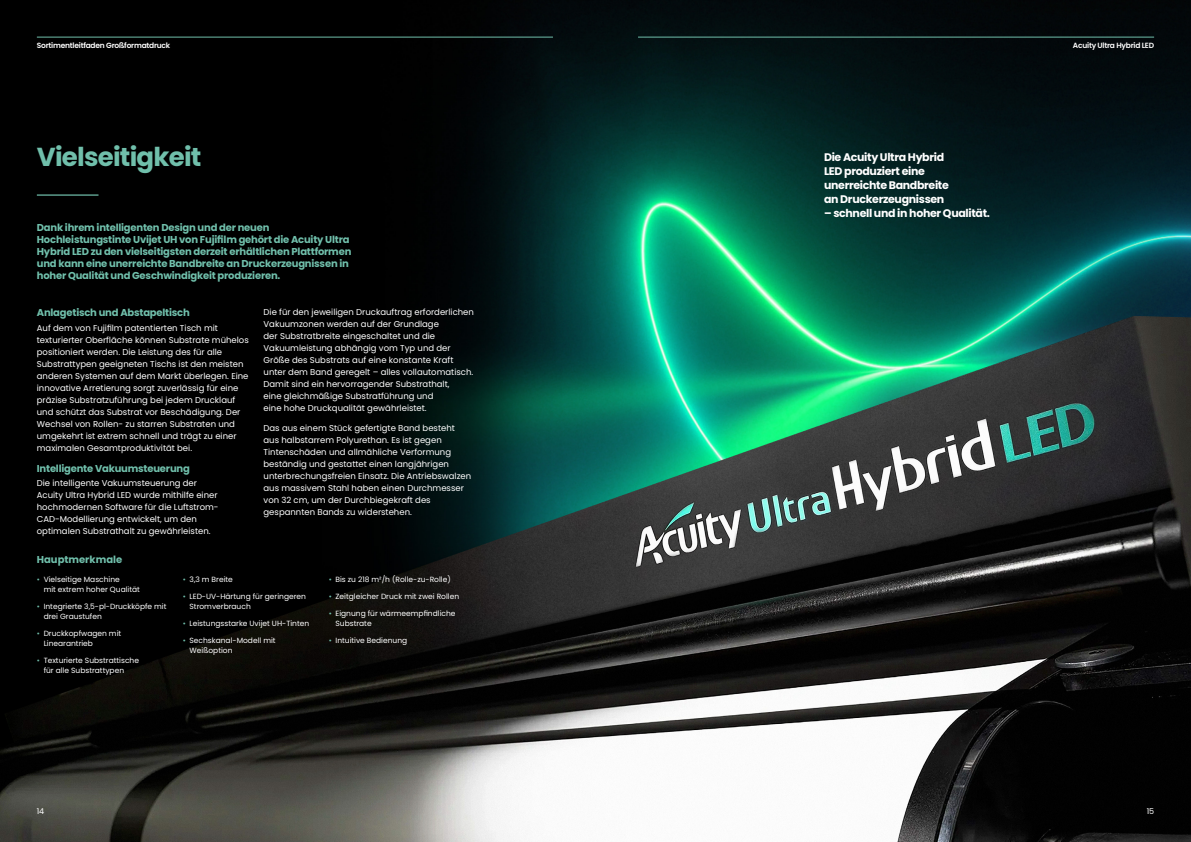
<style>
.page{position:relative;width:1191px;height:842px;background:#fff}
.page>*{position:absolute;margin:0;border:0;box-sizing:border-box;transform-origin:0 0}
.t1{font:700 26px "Poppins";letter-spacing:-.03em;color:#70bfab}
.t2{font:700 11px/14px "Poppins";letter-spacing:-.03em;color:#fff}
.t3{font:700 10px/12px "Poppins";letter-spacing:-.02em;color:#70bfab}
.t4{font:700 10px "Poppins";color:#70bfab}
.t5{font:8.5px/12px "Poppins";color:#fff}
.t6{font:8px "Poppins";color:#fff}
.t7{font:7.5px/10px "Poppins";color:#fff}
.t8{font:600 7.5px "Poppins";letter-spacing:-.03em;color:#fff}
.s1{color:#70bfab}
</style>
<div class="page">
<img style="left:0;top:0;width:1191px;height:842px">
<hr style="left:37px;top:194px;width:61px;height:2px;background:#70bfab">
<hr style="left:638px;top:37px;width:516px;height:1px;background:#70bfab">
<hr style="left:37px;top:37px;width:516px;height:1px;background:#70bfab">
<p class="t8" style="left:37px;top:41px;width:135px">Sortimentleitfaden Großformatdruck</p>
<p class="t1" style="left:37px;top:142px;width:166px">Vielseitigkeit</p>
<p class="t3" style="left:37px;top:222px;width:316px">Dank ihrem intelligenten Design und der neuen Hochleistungstinte Uvijet UH von Fujifilm gehört die Acuity Ultra Hybrid LED zu den vielseitigsten derzeit erhältlichen Plattformen und kann eine unerreichte Bandbreite an Druckerzeugnissen in hoher Qualität und Geschwindigkeit produzieren.</p>
<p class="t3" style="left:37px;top:307px;width:154px">Anlagetisch und Abstapeltisch</p>
<p class="t5" style="left:37px;top:322px;width:213px">Auf dem von Fujifilm patentierten Tisch mit texturierter Oberfläche können Substrate mühelos positioniert werden. Die Leistung des für alle Substrattypen geeigneten Tischs ist den meisten anderen Systemen auf dem Markt überlegen. Eine innovative Arretierung sorgt zuverlässig für eine präzise Substratzuführung bei jedem Drucklauf und schützt das Substrat vor Beschädigung. Der Wechsel von Rollen- zu starren Substraten und umgekehrt ist extrem schnell und trägt zu einer maximalen Gesamtproduktivität bei.</p>
<p class="t3" style="left:37px;top:462px;width:154px">Intelligente Vakuumsteuerung</p>
<p class="t5" style="left:37px;top:477px;width:183px">Die intelligente Vakuumsteuerung der Acuity Ultra Hybrid LED wurde mithilfe einer hochmodernen Software für die Luftstrom-CAD-Modellierung entwickelt, um den optimalen Substrathalt zu gewährleisten.</p>
<p class="t5" style="left:263px;top:306px;width:212px">Die für den jeweiligen Druckauftrag erforderlichen Vakuumzonen werden auf der Grundlage<br>der Substratbreite eingeschaltet und die Vakuumleistung abhängig vom Typ und der Größe des Substrats auf eine konstante Kraft unter dem Band geregelt – alles vollautomatisch.<br>Damit sind ein hervorragender Substrathalt,<br>eine gleichmäßige Substratführung und<br>eine hohe Druckqualität gewährleistet.</p>
<p class="t5" style="left:263px;top:422px;width:209px">Das aus einem Stück gefertigte Band besteht aus halbstarrem Polyurethan. Es ist gegen Tintenschäden und allmähliche Verformung beständig und gestattet einen langjährigen unterbrechungsfreien Einsatz. Die Antriebswalzen aus massivem Stahl haben einen Durchmesser von 32 cm, um der Durchbiegekraft des gespannten Bands zu widerstehen.</p>
<p class="t4" style="left:37px;top:554px;width:87px">Hauptmerkmale</p>
<p class="t7" style="left:44px;top:574px;width:98px;text-indent:-7px"><span class="s1">•</span> Vielseitige Maschine<br>mit extrem hoher Qualität</p>
<p class="t7" style="left:44px;top:601px;width:124px;text-indent:-7px"><span class="s1">•</span> Integrierte 3,5-pl-Druckköpfe mit drei Graustufen</p>
<p class="t7" style="left:44px;top:628px;width:79px;text-indent:-7px"><span class="s1">•</span> Druckkopfwagen mit<br>Linearantrieb</p>
<p class="t7" style="left:44px;top:655px;width:97px;text-indent:-7px"><span class="s1">•</span> Texturierte Substrattische für alle Substrattypen</p>
<p class="t7" style="left:183px;top:574px;width:52px"><span class="s1">•</span> 3,3 m Breite</p>
<p class="t7" style="left:190px;top:591px;width:118px;text-indent:-7px"><span class="s1">•</span> LED-UV-Härtung für geringeren<br>Stromverbrauch</p>
<p class="t7" style="left:183px;top:618px;width:128px"><span class="s1">•</span> Leistungsstarke Uvijet UH-Tinten</p>
<p class="t7" style="left:190px;top:635px;width:88px;text-indent:-7px"><span class="s1">•</span> Sechskanal-Modell mit<br>Weißoption</p>
<p class="t7" style="left:329px;top:574px;width:124px"><span class="s1">•</span> Bis zu 218 m²/h (Rolle-zu-Rolle)</p>
<p class="t7" style="left:329px;top:591px;width:132px"><span class="s1">•</span> Zeitgleicher Druck mit zwei Rollen</p>
<p class="t7" style="left:335px;top:608px;width:121px;text-indent:-7px"><span class="s1">•</span> Eignung für wärmeempfindliche<br>Substrate</p>
<p class="t7" style="left:329px;top:635px;width:80px"><span class="s1">•</span> Intuitive Bedienung</p>
<p class="t2" style="left:824px;top:150px;width:126px">Die Acuity Ultra Hybrid<br>LED produziert eine unerreichte Bandbreite an Druckerzeugnissen</p>
<p class="t2" style="left:824px;top:206px;width:167px">– schnell und in hoher Qualität.</p>
<p class="t8" style="left:1073px;top:41px;width:83px">Acuity Ultra Hybrid LED</p>
<p class="t6" style="left:37px;top:806px;width:9px">14</p>
<p class="t6" style="left:1146px;top:806px;width:9px">15</p>
</div>
